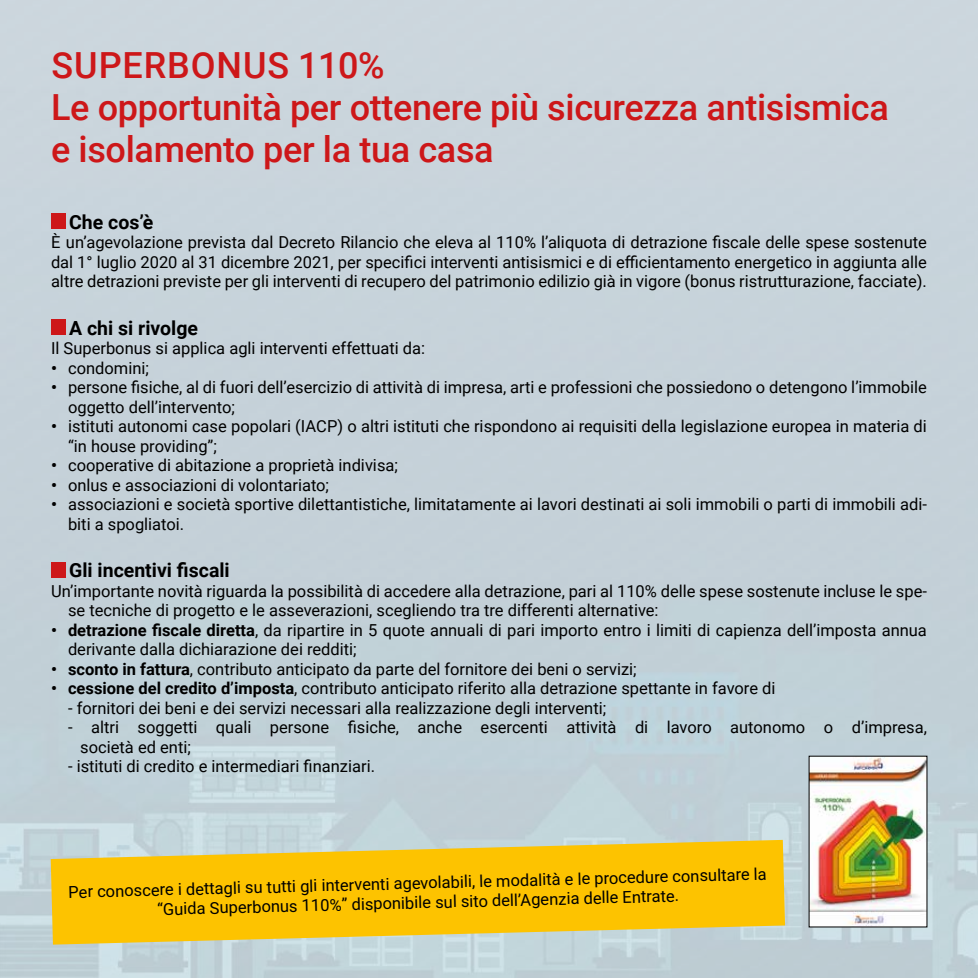
<style>
.page{position:relative;width:978px;height:978px;background:#c6d2da}
.page>*{position:absolute;margin:0;border:0;box-sizing:border-box;transform-origin:0 0}
.t1{font:500 36px/42px "Roboto";letter-spacing:-.01em;color:#cd1719}
.t2{font:700 19.5px "Roboto";color:#000}
.t3{font:16.5px/19.5px "Roboto";color:#000}
.s1{font-weight:700}
</style>
<div class="page">
<div style="left:51px;top:214px;width:14px;height:15px;background:#cd1719"></div>
<div style="left:51px;top:320px;width:14px;height:15px;background:#cd1719"></div>
<div style="left:51px;top:562px;width:14px;height:15px;background:#cd1719"></div>
<svg style="left:51px;top:840px;width:734px;height:105px;background:#f2c628"></svg>
<img style="left:811px;top:758px;width:114px;height:167px">
<h1 class="t1" style="left:51px;top:43px;width:839px">SUPERBONUS 110%<br>Le opportunità per ottenere più sicurezza antisismica e isolamento per la tua casa</h1>
<p class="t2" style="left:69px;top:208px;width:86px">Che cos’è</p>
<p class="t3" style="left:51px;top:232px;width:877px;text-align:justify">È un’agevolazione prevista dal Decreto Rilancio che eleva al 110% l’aliquota di detrazione fiscale delle spese sostenute dal 1° luglio 2020 al 31 dicembre 2021, per specifici interventi antisismici e di efficientamento energetico in aggiunta alle altre detrazioni previste per gli interventi di recupero del patrimonio edilizio già in vigore (bonus ristrutturazione, facciate).</p>
<p class="t2" style="left:69px;top:314px;width:130px">A chi si rivolge</p>
<p class="t3" style="left:51px;top:338px;width:376px">Il Superbonus si applica agli interventi effettuati da:</p>
<p class="t3" style="left:51px;top:357px;width:99px"><span class="s1">•</span> condomini;</p>
<p class="t3" style="left:68px;top:377px;width:860px;text-indent:-17px"><span class="s1">•</span> persone fisiche, al di fuori dell’esercizio di attività di impresa, arti e professioni che possiedono o detengono l’immobile oggetto dell’intervento;</p>
<p class="t3" style="left:68px;top:416px;width:860px;text-indent:-17px"><span class="s1">•</span> istituti autonomi case popolari (IACP) o altri istituti che rispondono ai requisiti della legislazione europea in materia di “in house providing”;</p>
<p class="t3" style="left:51px;top:455px;width:348px"><span class="s1">•</span> cooperative di abitazione a proprietà indivisa;</p>
<p class="t3" style="left:51px;top:474px;width:280px"><span class="s1">•</span> onlus e associazioni di volontariato;</p>
<p class="t3" style="left:68px;top:494px;width:860px;text-indent:-17px"><span class="s1">•</span> associazioni e società sportive dilettantistiche, limitatamente ai lavori destinati ai soli immobili o parti di immobili adi&shy;biti a spogliatoi.</p>
<p class="t2" style="left:69px;top:557px;width:162px">Gli incentivi fiscali</p>
<p class="t3" style="left:68px;top:580px;width:860px;text-indent:-17px">Un’importante novità riguarda la possibilità di accedere alla detrazione, pari al 110% delle spese sostenute incluse le spe&shy;se tecniche di progetto e le asseverazioni, scegliendo tra tre differenti alternative:</p>
<p class="t3" style="left:68px;top:619px;width:860px;text-indent:-17px"><span class="s1">• detrazione fiscale diretta</span>, da ripartire in 5 quote annuali di pari importo entro i limiti di capienza dell’imposta annua derivante dalla dichiarazione dei redditi;</p>
<p class="t3" style="left:51px;top:658px;width:587px"><span class="s1">• sconto in fattura</span>, contributo anticipato da parte del fornitore dei beni o servizi;</p>
<p class="t3" style="left:51px;top:678px;width:726px"><span class="s1">• cessione del credito d’imposta</span>, contributo anticipato riferito alla detrazione spettante in favore di</p>
<p class="t3" style="left:68px;top:697px;width:540px">- fornitori dei beni e dei servizi necessari alla realizzazione degli interventi;</p>
<p class="t3" style="left:80px;top:717px;width:848px;text-indent:-12px">- altri soggetti quali persone fisiche, anche esercenti attività di lavoro autonomo o d’impresa, società ed enti;</p>
<p class="t3" style="left:68px;top:756px;width:308px">- istituti di credito e intermediari finanziari.</p>
<p class="t3" style="left:68px;top:879px;width:700px;text-align:center;rotate:-1deg">Per conoscere i dettagli su tutti gli interventi agevolabili, le modalità e le procedure consultare la “Guida Superbonus 110%” disponibile sul sito dell’Agenzia delle Entrate.</p>
</div>
